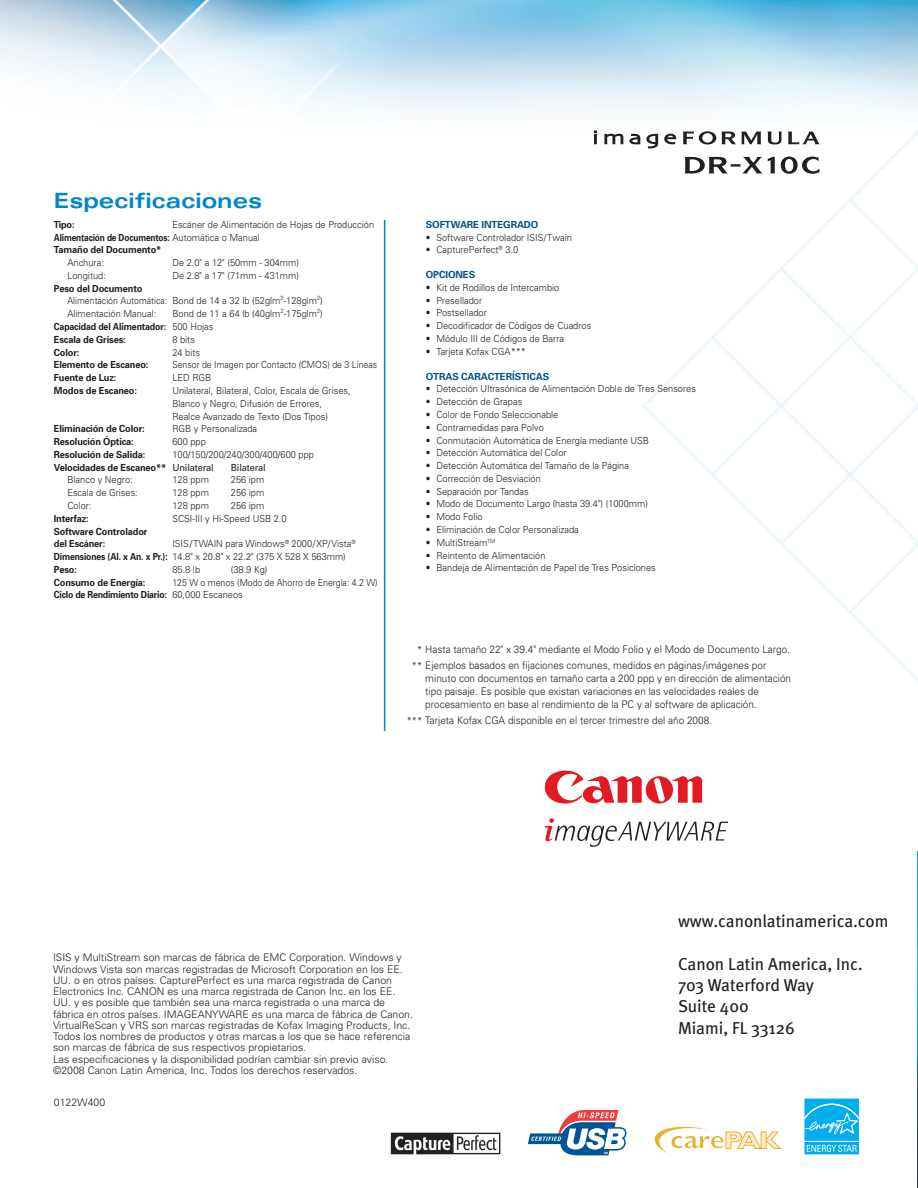
<style>
.page{position:relative;width:918px;height:1188px;background:#fff}
.page>*{position:absolute;margin:0;border:0;box-sizing:border-box;transform-origin:0 0}
.t1{font:700 expanded 21px "Univers";color:#0086cb}
.t2{font:17.25px/21.3px "Meta";color:#231f20}
.t3{font:300 10.5px/11.2px "Univers";color:#231f20}
.t4{font:300 10.5px/12.8px "Univers";color:#231f20;scale:.95 1}
.t5{font:300 9.75px/12.8px "Univers";color:#231f20;scale:.95 1}
.t6{font:700 9.75px/12.8px "Univers";letter-spacing:-.015em;color:#231f20;scale:.95 1}
.t7{font:300 9.75px/12.8px "Univers";color:#231f20;scale:.9 1}
.t8{font:700 9.75px/12.8px "Univers";letter-spacing:-.015em;color:#231f20;scale:.9 1}
.t9{font:700 9.75px "Univers";letter-spacing:-.015em;color:#00548e}
.t10{font:9.75px "Univers";letter-spacing:-.015em;color:#231f20;scale:.95 1}
.t11{font:300 6px "Univers";color:#231f20;scale:.95 1}
.s1{font-weight:700}
.s2{font-weight:300}
.s3{font-weight:400}
.s4{font-size:9.75px}
</style>
<div class="page">
<img style="left:917px;top:851px;width:1px;height:337px">
<img style="left:0;top:0;width:918px;height:822px">
<svg style="left:594px;top:131px;width:3px;height:13px"></svg>
<svg style="left:604px;top:134px;width:19px;height:10px"></svg>
<svg style="left:629px;top:134px;width:11px;height:10px"></svg>
<svg style="left:646px;top:134px;width:12px;height:14px"></svg>
<svg style="left:664px;top:134px;width:12px;height:10px"></svg>
<svg style="left:682px;top:131px;width:100px;height:13px"></svg>
<svg style="left:788px;top:132px;width:32px;height:12px"></svg>
<svg style="left:684px;top:157px;width:135px;height:17px"></svg>
<svg style="left:545px;top:818px;width:183px;height:29px"></svg>
<svg style="left:545px;top:771px;width:157px;height:32px"></svg>
<hr style="left:384px;top:220px;width:1px;height:511px;background:#0086cb">
<img style="left:390px;top:1132px;width:111px;height:23px">
<svg style="left:528px;top:1110px;width:98px;height:45px"></svg>
<svg style="left:654px;top:1126px;width:127px;height:28px"></svg>
<svg style="left:804px;top:1098px;width:55px;height:57px;background:#30bdf1"></svg>
<h1 class="t1" style="left:54px;top:189px;width:210px">Especificaciones</h1>
<p class="t5" style="left:54px;top:218px;width:339px;text-indent:119px">Escáner de Alimentación de Hojas de Producción<br><span class="s1">Alimentación de Documentos:</span> Automática o Manual<br><span class="s1">Tamaño del Documento*</span></p>
<p class="t5" style="left:67px;top:256px;width:40px">Anchura:</p>
<p class="t5" style="left:172px;top:256px;width:135px">De 2.0" a 12" (50mm - 304mm)</p>
<p class="t5" style="left:67px;top:269px;width:42px">Longitud:</p>
<p class="t5" style="left:172px;top:269px;width:135px">De 2.8" a 17" (71mm - 431mm)</p>
<p class="t6" style="left:54px;top:282px;width:95px">Peso del Documento</p>
<p class="t7" style="left:67px;top:294px;width:285px">Alimentación Automática: Bond de 14 a 32 lb (52glm -128glm )</p>
<p class="t6" style="left:54px;top:218px;width:23px">Tipo:</p>
<p class="t11" style="left:280px;top:294px;width:5px">2</p>
<p class="t11" style="left:317px;top:294px;width:5px">2</p>
<p class="t11" style="left:280px;top:307px;width:5px">2</p>
<p class="t11" style="left:317px;top:307px;width:5px">2</p>
<p class="t5" style="left:67px;top:307px;width:95px">Alimentación Manual:</p>
<p class="t5" style="left:172px;top:307px;width:160px">Bond de 11 a 64 lb (40glm -175glm )</p>
<p class="t8" style="left:54px;top:320px;width:179px">Capacidad del Alimentador: <span class="s2">500 Hojas<br></span>Escala de Grises:</p>
<p class="t5" style="left:172px;top:333px;width:25px">8 bits</p>
<p class="t6" style="left:54px;top:345px;width:28px">Color:</p>
<p class="t5" style="left:172px;top:345px;width:31px">24 bits</p>
<p class="t6" style="left:54px;top:358px;width:101px">Elemento de Escaneo:</p>
<p class="t7" style="left:172px;top:358px;width:229px">Sensor de Imagen por Contacto (CMOS) de 3 Líneas</p>
<p class="t6" style="left:54px;top:371px;width:67px">Fuente de Luz:</p>
<p class="t5" style="left:172px;top:371px;width:43px">LED RGB</p>
<p class="t6" style="left:54px;top:384px;width:89px">Modos de Escaneo:</p>
<p class="t5" style="left:172px;top:384px;width:189px">Unilateral, Bilateral, Color, Escala de Grises,<br>Blanco y Negro, Difusión de Errores,<br>Realce Avanzado de Texto (Dos Tipos)</p>
<p class="t6" style="left:54px;top:422px;width:97px">Eliminación de Color:</p>
<p class="t5" style="left:172px;top:422px;width:91px">RGB y Personalizada</p>
<p class="t6" style="left:54px;top:435px;width:86px">Resolución Óptica:</p>
<p class="t5" style="left:172px;top:435px;width:37px">600 ppp</p>
<p class="t6" style="left:54px;top:448px;width:98px">Resolución de Salida:</p>
<p class="t5" style="left:54px;top:448px;width:275px;text-indent:119px">100/150/200/240/300/400/600 ppp<br><span class="s1">Velocidades de Escaneo**</span> <span class="s3">Unilateral</span></p>
<p class="t10" style="left:231px;top:461px;width:38px">Bilateral</p>
<p class="t5" style="left:67px;top:473px;width:70px">Blanco y Negro:</p>
<p class="t5" style="left:172px;top:473px;width:40px">128 ppm</p>
<p class="t5" style="left:231px;top:473px;width:37px">256 ipm</p>
<p class="t5" style="left:67px;top:486px;width:76px">Escala de Grises:</p>
<p class="t5" style="left:172px;top:486px;width:40px">128 ppm</p>
<p class="t5" style="left:231px;top:486px;width:37px">256 ipm</p>
<p class="t5" style="left:67px;top:499px;width:27px">Color:</p>
<p class="t5" style="left:172px;top:499px;width:40px">128 ppm</p>
<p class="t5" style="left:231px;top:499px;width:37px">256 ipm</p>
<p class="t6" style="left:54px;top:512px;width:38px">Interfaz:</p>
<p class="t5" style="left:172px;top:512px;width:122px">SCSI-III y Hi-Speed USB 2.0</p>
<p class="t6" style="left:54px;top:524px;width:100px">Software Controlador del Escáner:</p>
<p class="t5" style="left:54px;top:537px;width:319px;text-indent:119px">ISIS / TWAIN para Windows<sup>®</sup> 2000 / XP/ Vista<sup>®<br></sup><span class="s1">Dimensiones (Al. x An. x Pr.):</span> 14.8" x 20.8" x 22.2" (375 X 528 X 563mm)<br><span class="s1">Peso:</span></p>
<p class="t5" style="left:172px;top:563px;width:31px">85.8 lb</p>
<p class="t5" style="left:231px;top:563px;width:40px">(38.9 Kg)</p>
<p class="t6" style="left:54px;top:575px;width:98px">Consumo de Energía:</p>
<p class="t7" style="left:54px;top:576px;width:361px;text-indent:118px">125 W o menos (Modo de Ahorro de Energía: 4.2 W)<br><span class="s1">Ciclo de Rendimiento Diario:</span> 60,000 Escaneos</p>
<p class="t9" style="left:426px;top:218px;width:42px">Software</p>
<p class="t9" style="left:482px;top:218px;width:18px">Integrad</p>
<p class="t9" style="left:531px;top:218px;width:9px">o</p>
<p class="t5" style="left:426px;top:230px;width:155px">• Software Controlador ISIS/Twain</p>
<p class="t5" style="left:426px;top:243px;width:99px">• CapturePerfect<sup>®</sup> 3.0</p>
<p class="t9" style="left:426px;top:268px;width:7px">Opci</p>
<p class="t9" style="left:448px;top:268px;width:22px">ones</p>
<p class="t5" style="left:426px;top:281px;width:142px">• Kit de Rodillos de Intercambio</p>
<p class="t5" style="left:426px;top:294px;width:61px">• Presellador</p>
<p class="t5" style="left:426px;top:306px;width:66px">• Postsellador</p>
<p class="t5" style="left:426px;top:319px;width:176px">• Decodificador de Códigos de Cuadros</p>
<p class="t5" style="left:426px;top:332px;width:147px">• Módulo III de Códigos de Barra</p>
<p class="t5" style="left:426px;top:345px;width:107px">• Tarjeta Kofax CGA***</p>
<p class="t9" style="left:426px;top:370px;width:8px">Otras</p>
<p class="t9" style="left:461px;top:370px;width:14px">Caracter</p>
<p class="t9" style="left:512px;top:370px;width:10px">ísticas</p>
<p class="t5" style="left:426px;top:382px;width:286px">• Detección Ultrasónica de Alimentación Doble de Tres Sensores</p>
<p class="t5" style="left:426px;top:395px;width:103px">• Detección de Grapas</p>
<p class="t5" style="left:426px;top:408px;width:141px">• Color de Fondo Seleccionable</p>
<p class="t5" style="left:426px;top:421px;width:126px">• Contramedidas para Polvo</p>
<p class="t5" style="left:426px;top:433px;width:236px">• Conmutación Automática de Energía mediante USB</p>
<p class="t5" style="left:426px;top:446px;width:150px">• Detección Automática del Color</p>
<p class="t5" style="left:426px;top:459px;width:215px">• Detección Automática del Tamaño de la Página</p>
<p class="t5" style="left:426px;top:472px;width:123px">• Corrección de Desviación</p>
<p class="t5" style="left:426px;top:484px;width:110px">• Separación por Tandas</p>
<p class="t5" style="left:426px;top:497px;width:235px">• Modo de Documento Largo (hasta 39.4") (1000mm)</p>
<p class="t5" style="left:426px;top:510px;width:61px">• Modo Folio</p>
<p class="t5" style="left:426px;top:523px;width:163px">• Eliminación de Color Personalizada</p>
<p class="t5" style="left:426px;top:536px;width:75px">• MultiStream<sup>TM</sup></p>
<p class="t5" style="left:426px;top:548px;width:127px">• Reintento de Alimentación</p>
<p class="t5" style="left:426px;top:561px;width:244px">• Bandeja de Alimentación de Papel de Tres Posiciones</p>
<p class="t4" style="left:412px;top:641px;width:399px;line-height:16px;text-indent:5px"><span class="s4">*</span> Hasta tamaño 22" x 39.4" mediante el Modo Folio y el Modo de Documento Largo. <span class="s4">**</span> Ejemplos basados en fijaciones comunes, medidos en páginas/imágenes por</p>
<p class="t4" style="left:425px;top:672px;width:387px">minuto con documentos en tamaño carta a 200 ppp y en dirección de alimentación tipo paisaje. Es posible que existan variaciones en las velocidades reales de procesamiento en base al rendimiento de la PC y al software de aplicación.</p>
<p class="t4" style="left:407px;top:713px;width:323px"><span class="s4">***</span> Tarjeta Kofax CGA disponible en el tercer trimestre del año 2008.</p>
<p class="t3" style="left:53px;top:952px;width:362px">ISIS y MultiStream son marcas de fábrica de EMC Corporation. Windows y Windows Vista son marcas registradas de Microsoft Corporation en los EE.<br>UU. o en otros países. CapturePerfect es una marca registrada de Canon Electronics Inc. CANON es una marca registrada de Canon Inc. en los EE.<br>UU. y es posible que también sea una marca registrada o una marca de fábrica en otros países. IMAGEANYWARE es una marca de fábrica de Canon.<br>VirtualReScan y VRS son marcas registradas de Kofax Imaging Products, Inc.<br>Todos los nombres de productos y otras marcas a los que se hace referencia son marcas de fábrica de sus respectivos propietarios.<br>Las especificaciones y la disponibilidad podrían cambiar sin previo aviso. ©2008 Canon Latin America, Inc. Todos los derechos reservados.</p>
<p class="t3" style="left:54px;top:1097px;width:53px">0122W400</p>
<h2 class="t2" style="left:678px;top:910px;width:212px">www.canonlatinamerica.com</h2>
<h2 class="t2" style="left:678px;top:953px;width:186px">Canon Latin America, Inc.<br>703 Waterford Way<br>Suite 400<br>Miami, FL 33126</h2>
</div>
